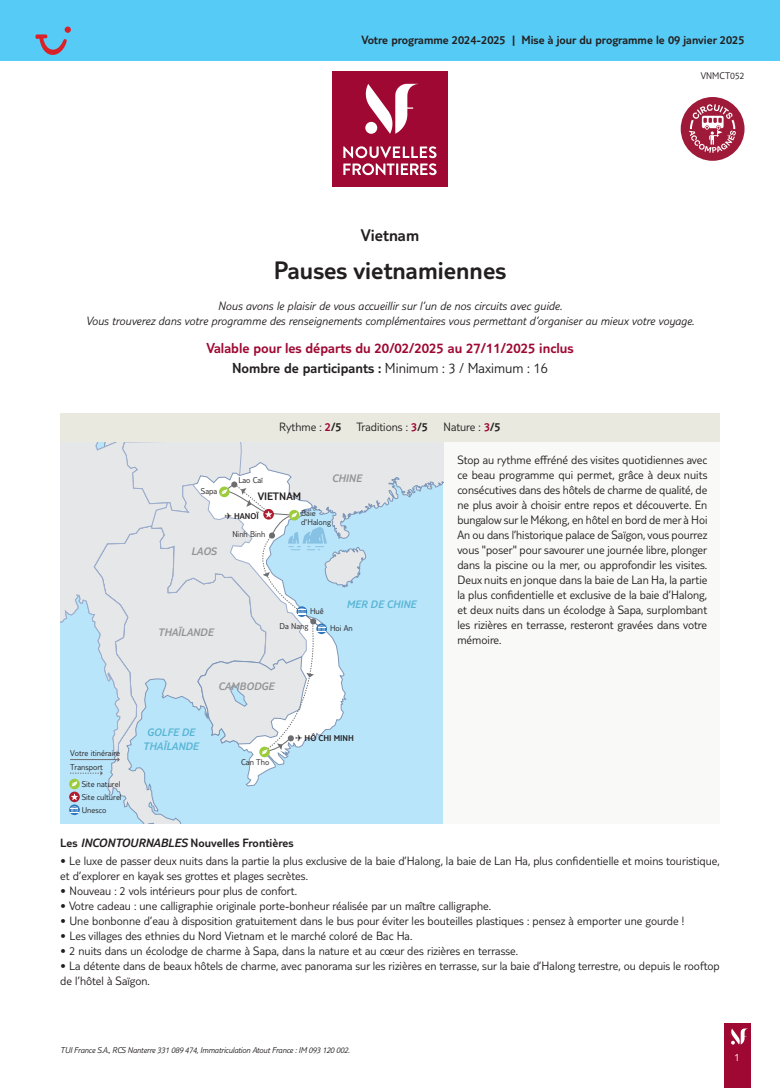
<style>
.page{position:relative;width:780px;height:1088px;background:#fff}
.page>*{position:absolute;margin:0;border:0;box-sizing:border-box;transform-origin:0 0}
.t1{font:300 26.25px "TUI Type";color:#231f20}
.t2{font:300 17.5px "TUI Type";color:#231f20}
.t3{font:300 15px/19.8px "TUI Type";color:#9e0832;text-align:center}
.t4{font:300 12.5px/15px "TUI Type";color:#231f20}
.t5{font:italic 300 12.5px/15px "TUI Type";color:#231f20;text-align:center}
.t6{font:300 12.5px "TUI Type";color:#231f20}
.t7{font:italic 300 11.25px/13.5px "TUI Type";color:#59b6d5;text-align:center}
.t8{font:italic 300 11.25px "TUI Type";color:#929595}
.t9{font:300 11.25px "TUI Type";color:#231f20}
.t10{font:300 11.25px "TUI Type";color:#fff}
.t11{font:300 10px "TUI Type";color:#231f20}
.t12{font:300 8.75px/12.9px "TUI Type";color:#231f20}
.t13{font:italic 300 8.75px "TUI Type";letter-spacing:-.02em;color:#231f20}
.t14{font:300 8.75px "TUI Type";color:#231f20}
.s1{color:#231f20}
.s2{color:#9e0832}
.s3{font-style:inherit}
.s4{font-style:italic}
</style>
<div class="page">
<div style="left:724px;top:1023px;width:26px;height:65px;background:#9e0832"></div>
<svg style="left:731px;top:1028px;width:17px;height:16px"></svg>
<div style="left:60px;top:441px;width:659px;height:383px;background:#f9f9f7"></div>
<div style="left:0;top:0;width:780px;height:60px;background:#56cbf5"></div>
<div style="left:332px;top:72px;width:115px;height:115px;background:#9e0832"></div>
<svg style="left:343px;top:146px;width:93px;height:29px"></svg>
<svg style="left:365px;top:84px;width:52px;height:50px"></svg>
<div style="left:60px;top:441px;width:383px;height:383px;background:#b9e5fa"></div>
<svg style="left:346px;top:441px;width:97px;height:146px"></svg>
<svg style="left:107px;top:786px;width:143px;height:38px"></svg>
<svg style="left:69px;top:441px;width:277px;height:345px"></svg>
<div style="left:69px;top:779px;width:11px;height:10px;background:#9ccb3b;border-radius:50%"></div>
<svg style="left:72px;top:781px;width:5px;height:6px"></svg>
<svg style="left:69px;top:791px;width:11px;height:11px"></svg>
<svg style="left:71px;top:793px;width:7px;height:7px"></svg>
<svg style="left:69px;top:804px;width:11px;height:11px"></svg>
<svg style="left:70px;top:806px;width:8px;height:7px"></svg>
<svg style="left:70px;top:771px;width:33px;height:4px"></svg>
<svg style="left:60px;top:441px;width:267px;height:321px"></svg>
<div style="left:60px;top:413px;width:659px;height:28px;background:#e9e9e0"></div>
<svg style="left:35px;top:27px;width:36px;height:28px"></svg>
<div style="left:680px;top:97px;width:64px;height:64px;background:#9e1a38;border-radius:50%"></div>
<svg style="left:689px;top:104px;width:47px;height:49px"></svg>
<p class="t6" style="left:361px;top:33px;width:384px">Votre programme 2024-2025 | Mise à jour du programme le 09 janvier 2025</p>
<p class="t11" style="left:700px;top:70px;width:45px">VNMCT052</p>
<h2 class="t2" style="left:361px;top:225px;width:60px">Vietnam</h2>
<h1 class="t1" style="left:274px;top:255px;width:234px">Pauses vietnamiennes</h1>
<p class="t5" style="left:86px;top:298px;width:610px">Nous avons le plaisir de vous accueillir sur l’un de nos circuits avec guide.<br>Vous trouverez dans votre programme des renseignements complémentaires vous permettant d’organiser au mieux votre voyage.</p>
<p class="t3" style="left:206px;top:338px;width:368px">Valable pour les départs du 20/02/2025 au 27/11/2025 inclus<br><span class="s1">Nombre de participants :</span> <span class="s1">Minimum : 3 / Maximum : 16</span></p>
<p class="t4" style="left:279px;top:419px;width:150px">Rythme : <span class="s2">2</span><span class="s3">/5</span> Traditions : <span class="s2">3</span><span class="s3">/5</span></p>
<p class="t4" style="left:443px;top:419px;width:59px">Nature : <span class="s2">3</span><span class="s3">/5</span></p>
<p class="t12" style="left:70px;top:746px;width:52px;line-height:13.6px">Votre itinéraire<br>Transport</p>
<p class="t12" style="left:82px;top:777px;width:41px">Site naturel<br>Site culturel<br>Unesco</p>
<p class="t12" style="left:201px;top:485px;width:18px">Sapa</p>
<p class="t12" style="left:238px;top:474px;width:26px">Lao Caï</p>
<p class="t9" style="left:258px;top:490px;width:45px">VIETNAM</p>
<p class="t8" style="left:332px;top:471px;width:31px">CHINE</p>
<p class="t14" style="left:225px;top:511px;width:35px">✈ HANOÏ</p>
<p class="t12" style="left:232px;top:528px;width:35px">Ninh Binh</p>
<p class="t12" style="left:301px;top:509px;width:31px;line-height:8.8px">Baie d'Halong</p>
<p class="t8" style="left:191px;top:545px;width:27px">LAOS</p>
<p class="t8" style="left:158px;top:626px;width:57px">THAÏLANDE</p>
<p class="t12" style="left:310px;top:604px;width:15px">Huê</p>
<p class="t7" style="left:346px;top:597px;width:71px">MER DE CHINE</p>
<p class="t12" style="left:279px;top:619px;width:30px">Da Nang</p>
<p class="t12" style="left:330px;top:622px;width:24px">Hoi An</p>
<p class="t7" style="left:143px;top:726px;width:57px">GOLFE DE<br>THAÏLANDE</p>
<p class="t8" style="left:218px;top:680px;width:57px">CAMBODGE</p>
<p class="t12" style="left:241px;top:755px;width:30px">Can Tho</p>
<p class="t14" style="left:295px;top:733px;width:60px">✈ HÔ CHI MINH</p>
<p class="t4" style="left:457px;top:452px;width:252px;text-align:justify">Stop au rythme effréné des visites quotidiennes avec ce beau programme qui permet, grâce à deux nuits consécutives dans des hôtels de charme de qualité, de ne plus avoir à choisir entre repos et découverte. En bungalow sur le Mékong, en hôtel en bord de mer à Hoi An ou dans l’historique palace de Saïgon, vous pourrez vous "poser" pour savourer une journée libre, plonger dans la piscine ou la mer, ou approfondir les visites.<br>Deux nuits en jonque dans la baie de Lan Ha, la partie la plus confidentielle et exclusive de la baie d’Halong, et deux nuits dans un écolodge à Sapa, surplombant les rizières en terrasse, resteront gravées dans votre mémoire.</p>
<p class="t6" style="left:60px;top:835px;width:235px">Les <span class="s4">INCONTOURNABLES</span> Nouvelles Frontières</p>
<p class="t4" style="left:60px;top:853px;width:661px">• Le luxe de passer deux nuits dans la partie la plus exclusive de la baie d’Halong, la baie de Lan Ha, plus confidentielle et moins touristique, et d’explorer en kayak ses grottes et plages secrètes.</p>
<p class="t4" style="left:60px;top:883px;width:238px">• Nouveau : 2 vols intérieurs pour plus de confort.</p>
<p class="t4" style="left:60px;top:898px;width:432px">• Votre cadeau : une calligraphie originale porte-bonheur réalisée par un maître calligraphe.</p>
<p class="t4" style="left:60px;top:913px;width:625px">• Une bonbonne d’eau à disposition gratuitement dans le bus pour éviter les bouteilles plastiques : pensez à emporter une gourde !</p>
<p class="t4" style="left:60px;top:928px;width:353px">• Les villages des ethnies du Nord Vietnam et le marché coloré de Bac Ha.</p>
<p class="t4" style="left:60px;top:943px;width:459px">• 2 nuits dans un écolodge de charme à Sapa, dans la nature et au cœur des rizières en terrasse.</p>
<p class="t4" style="left:60px;top:958px;width:661px">• La détente dans de beaux hôtels de charme, avec panorama sur les rizières en terrasse, sur la baie d’Halong terrestre, ou depuis le rooftop de l’hôtel à Saïgon.</p>
<p class="t13" style="left:60px;top:1045px;width:291px">TUI France S.A., RCS Nanterre 331 089 474, Immatriculation Atout France : IM 093 120 002.</p>
<p class="t10" style="left:734px;top:1050px;width:7px">1</p>
</div>
